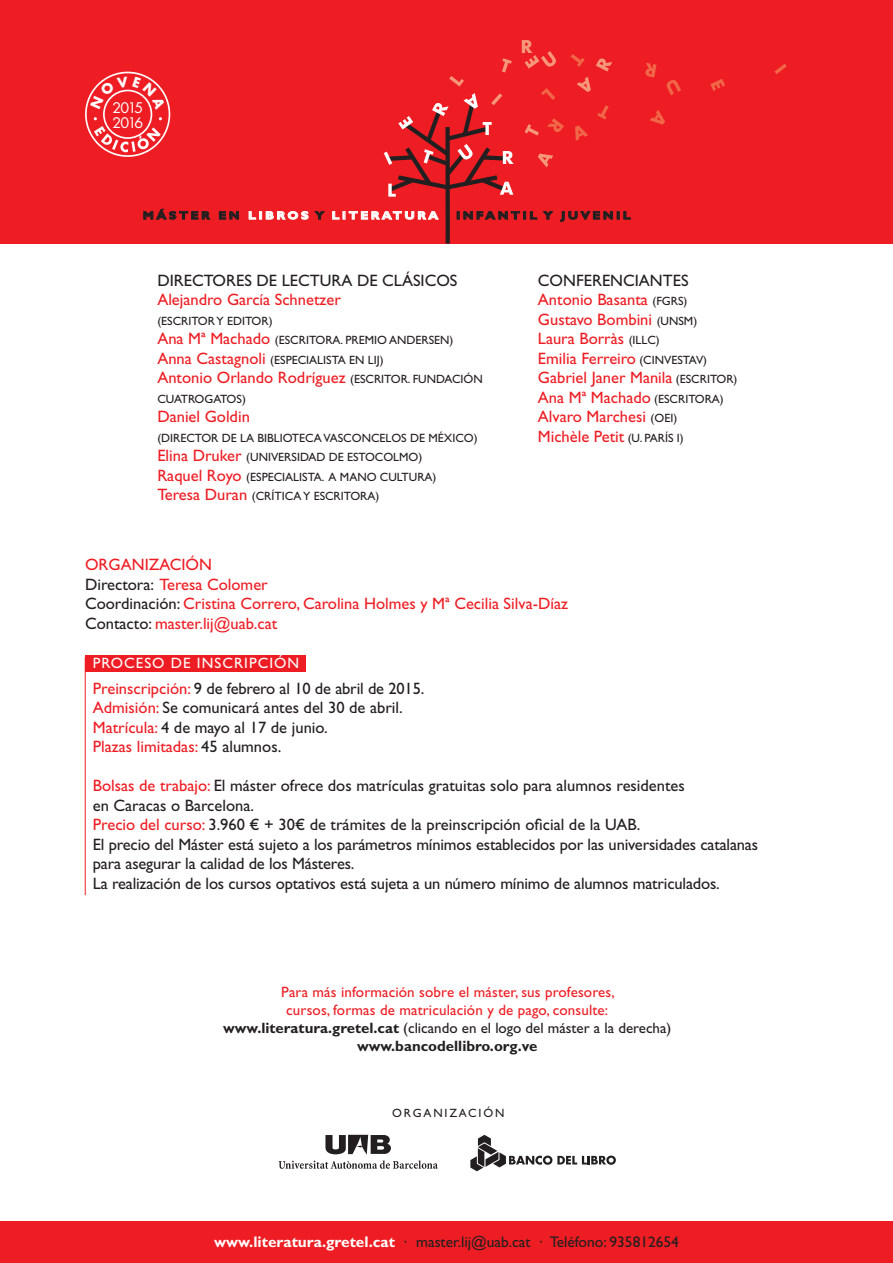
<style>
.page{position:relative;width:893px;height:1263px;background:#fff}
.page>*{position:absolute;margin:0;border:0;box-sizing:border-box;transform-origin:0 0}
.t1{font:16.5px "Gill Sans Std";color:#231f20}
.t2{font:16.5px "Gill Sans Std";color:#ee1d23}
.t3{font:15.45px "Gill Sans Std";color:#231f20}
.t4{font:15px "Gill Sans Std";letter-spacing:.01em;color:#ee1d23}
.t5{font:15px "Gill Sans Std";color:#231f20}
.t6{font:700 15px "Gill Sans Std";color:#231f20}
.t7{font:15px "Gill Sans Std";letter-spacing:.07em;color:#fff}
.t8{font:14.25px "Futura Std";letter-spacing:-.1em;color:#fff}
.t9{font:12px "Gill Sans Std";color:#231f20}
.t10{font:12px "Gill Sans Std";letter-spacing:.15em;color:#231f20}
.t11{font:700 11.1px "Gill Sans Std";letter-spacing:.21em;color:#fff;scale:1.12 1}
.t12{font:700 11.1px "Gill Sans Std";letter-spacing:.21em;color:#231f20;scale:1.12 1}
.s1{color:#231f20}
.s2{font-size:16.5px;color:#ee1d23}
.s3{font-size:12px;color:#231f20}
.s4{color:#ee1d23}
.s5{font-weight:700}
.s6{font-weight:700;color:#fff}
</style>
<div class="page">
<div style="left:85px;top:655px;width:220px;height:17px;background:#ee1d23"></div>
<hr style="left:85px;top:657px;width:1px;height:238px;background:#ee1d23">
<svg style="left:470px;top:1135px;width:146px;height:36px"></svg>
<svg style="left:279px;top:1160px;width:159px;height:9px"></svg>
<svg style="left:325px;top:1135px;width:66px;height:19px"></svg>
<div style="left:0;top:0;width:893px;height:244px;background:#ee1d23"></div>
<svg style="left:710px;top:79px;width:15px;height:12px"></svg>
<svg style="left:645px;top:63px;width:11px;height:14px"></svg>
<svg style="left:666px;top:80px;width:15px;height:15px"></svg>
<svg style="left:650px;top:110px;width:15px;height:15px"></svg>
<svg style="left:774px;top:64px;width:13px;height:10px"></svg>
<svg style="left:143px;top:208px;width:68px;height:12px"></svg>
<svg style="left:219px;top:211px;width:20px;height:9px"></svg>
<svg style="left:248px;top:211px;width:77px;height:9px"></svg>
<svg style="left:332px;top:40px;width:299px;height:204px"></svg>
<div style="left:0;top:1221px;width:893px;height:42px;background:#ee1d23"></div>
<svg style="left:85px;top:71px;width:86px;height:86px"></svg>
<p class="t8" style="left:113px;top:99px;width:32px">2015</p>
<p class="t8" style="left:112px;top:113px;width:32px">2016</p>
<p class="t11" style="left:143px;top:209px;width:265px"><span class="s1">MÁSTER EN</span> LIBROS <span class="s1">Y</span> LITERATURA</p>
<p class="t12" style="left:456px;top:209px;width:157px">INFANTIL Y JUVENIL</p>
<p class="t1" style="left:157px;top:271px;width:302px">DIRECTORES DE LECTURA DE CLÁSICOS</p>
<p class="t2" style="left:157px;top:290px;width:185px">Alejandro García Schnetzer</p>
<p class="t9" style="left:157px;top:314px;width:117px">(ESCRITOR Y EDITOR)</p>
<p class="t9" style="left:157px;top:333px;width:298px"><span class="s2">Ana Mª Machado</span> (ESCRITORA. PREMIO ANDERSEN)</p>
<p class="t9" style="left:157px;top:353px;width:228px"><span class="s2">Anna Castagnoli</span> (ESPECIALISTA EN LIJ)</p>
<p class="t2" style="left:157px;top:368px;width:327px">Antonio Orlando Rodríguez <span class="s3">(ESCRITOR. FUNDACIÓN</span></p>
<p class="t9" style="left:157px;top:392px;width:90px">CUATROGATOS)</p>
<p class="t2" style="left:157px;top:407px;width:94px">Daniel Goldin</p>
<p class="t9" style="left:157px;top:431px;width:322px">(DIRECTOR DE LA BIBLIOTECA VASCONCELOS DE MÉXICO)</p>
<p class="t9" style="left:157px;top:450px;width:266px"><span class="s2">Elina Druker</span> (UNIVERSIDAD DE ESTOCOLMO)</p>
<p class="t9" style="left:157px;top:470px;width:281px"><span class="s2">Raquel Royo</span> (ESPECIALISTA. A MANO CULTURA)</p>
<p class="t9" style="left:157px;top:489px;width:224px"><span class="s2">Teresa Duran</span> (CRÍTICA Y ESCRITORA)</p>
<p class="t1" style="left:538px;top:271px;width:152px">CONFERENCIANTES</p>
<p class="t2" style="left:538px;top:290px;width:151px">Antonio Basanta <span class="s3">(FGRS)</span></p>
<p class="t2" style="left:538px;top:310px;width:161px">Gustavo Bombini <span class="s3">(UNSM)</span></p>
<p class="t2" style="left:538px;top:329px;width:123px">Laura Borràs <span class="s3">(ILLC)</span></p>
<p class="t2" style="left:538px;top:349px;width:171px">Emilia Ferreiro <span class="s3">(CINVESTAV)</span></p>
<p class="t2" style="left:538px;top:368px;width:201px">Gabriel Janer Manila <span class="s3">(ESCRITOR)</span></p>
<p class="t2" style="left:538px;top:388px;width:187px">Ana Mª Machado <span class="s3">(ESCRITORA)</span></p>
<p class="t2" style="left:538px;top:407px;width:141px">Alvaro Marchesi <span class="s3">(OEI)</span></p>
<p class="t2" style="left:538px;top:427px;width:147px">Michèle Petit <span class="s3">(U. PARÍS I)</span></p>
<p class="t2" style="left:85px;top:555px;width:129px">ORGANIZACIÓN</p>
<p class="t2" style="left:85px;top:575px;width:184px"><span class="s1">Directora:</span> Teresa Colomer</p>
<p class="t2" style="left:85px;top:594px;width:484px"><span class="s1">Coordinación:</span> Cristina Correro, Carolina Holmes y Mª Cecilia Silva-Díaz</p>
<p class="t2" style="left:85px;top:614px;width:194px"><span class="s1">Contacto:</span> master.lij@uab.cat</p>
<p class="t7" style="left:93px;top:654px;width:208px">PROCESO DE INSCRIPCIÓN</p>
<p class="t1" style="left:93px;top:678px;width:333px"><span class="s4">Preinscripción:</span> 9 de febrero al 10 de abril de 2015.</p>
<p class="t1" style="left:93px;top:698px;width:311px"><span class="s4">Admisión:</span> Se comunicará antes del 30 de abril.</p>
<p class="t1" style="left:93px;top:717px;width:236px"><span class="s4">Matrícula:</span> 4 de mayo al 17 de junio.</p>
<p class="t2" style="left:93px;top:737px;width:190px">Plazas limitadas: <span class="s1">45 alumnos.</span></p>
<p class="t1" style="left:93px;top:776px;width:594px"><span class="s4">Bolsas de trabajo:</span> El máster ofrece dos matrículas gratuitas solo para alumnos residentes</p>
<p class="t1" style="left:93px;top:795px;width:163px">en Caracas o Barcelona.</p>
<p class="t1" style="left:93px;top:815px;width:549px"><span class="s4">Precio del curso:</span> 3.960 € + 30€ de trámites de la preinscripción oficial de la UAB.</p>
<p class="t1" style="left:93px;top:834px;width:667px">El precio del Máster está sujeto a los parámetros mínimos establecidos por las universidades catalanas</p>
<p class="t1" style="left:93px;top:854px;width:263px">para asegurar la calidad de los Másteres.</p>
<p class="t1" style="left:93px;top:873px;width:629px">La realización de los cursos optativos está sujeta a un número mínimo de alumnos matriculados.</p>
<p class="t4" style="left:281px;top:983px;width:335px">Para más información sobre el máster, sus profesores,</p>
<p class="t4" style="left:286px;top:1001px;width:324px">cursos, formas de matriculación y de pago, consulte:</p>
<p class="t5" style="left:223px;top:1019px;width:450px"><span class="s5">www.literatura.gretel.cat</span> (clicando en el logo del máster a la derecha)</p>
<p class="t6" style="left:357px;top:1036px;width:182px">www.bancodellibro.org.ve</p>
<p class="t10" style="left:392px;top:1106px;width:114px">ORGANIZACIÓN</p>
<p class="t3" style="left:214px;top:1233px;width:466px"><span class="s6">www.literatura.gretel.cat</span> · master.lij@uab.cat · Teléfono: 935812654</p>
</div>
